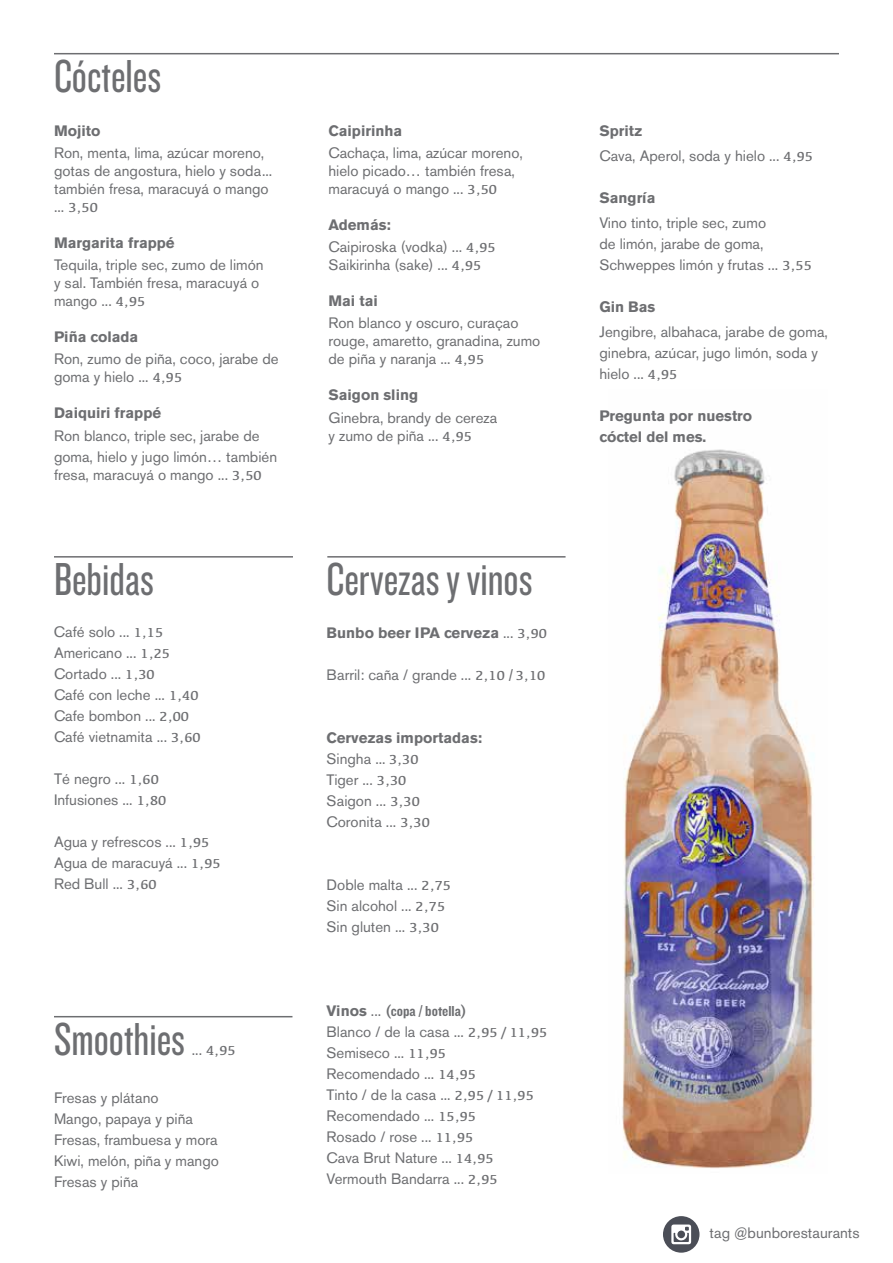
<style>
.page{position:relative;width:893px;height:1263px;background:#fff}
.page>*{position:absolute;margin:0;border:0;box-sizing:border-box;transform-origin:0 0}
.t1{font:48px "Knockout HTF28 Junior Featherwt";color:#6d6e71}
.t2{font:15px/21px "Akzidenz Grotesk BE";color:#6d6e71}
.t3{font:700 15px/21px "Akzidenz Grotesk BE";color:#6d6e71}
.t4{font:15px "Knockout HTF50 Welterweight";color:#6d6e71}
.t5{font:13.5px "Kefa";color:#6d6e71}
.s1{font-family:"Akzidenz Grotesk BE";font-size:15px}
.s2{font-family:"Kefa";font-size:13.5px}
.s3{font-weight:700}
.s4{font-weight:400}
.s5{font-family:"Kefa";font-weight:400;font-size:13.5px}
.s6{font-family:"Knockout HTF50 Welterweight"}
.s7{font-family:"Akzidenz Grotesk BE";font-weight:700}
.s8{font-family:"Akzidenz Grotesk BE"}
</style>
<div class="page">
<img style="left:622px;top:449px;width:192px;height:720px">
<hr style="left:54px;top:53px;width:785px;height:1px;background:#6d6e71">
<hr style="left:327px;top:556px;width:239px;height:2px;background:#6d6e71">
<hr style="left:54px;top:556px;width:239px;height:2px;background:#6d6e71">
<hr style="left:54px;top:1016px;width:238px;height:1px;background:#6d6e71">
<div style="left:663px;top:1216px;width:36px;height:37px;background:#4b4e57;border-radius:50%"></div>
<svg style="left:671px;top:1224px;width:20px;height:20px"></svg>
<h1 class="t1" style="left:54px;top:53px;width:109px">Cócteles</h1>
<p class="t3" style="left:54px;top:120px;width:48px">Mojito</p>
<p class="t2" style="left:54px;top:144px;width:220px;line-height:18px">Ron, menta, lima, azúcar moreno, gotas de angostura, hielo y soda... también fresa, maracuyá o mango</p>
<p class="t5" style="left:54px;top:199px;width:45px"><span class="s1">...</span> 3,50</p>
<p class="t3" style="left:54px;top:232px;width:122px">Margarita frappé</p>
<p class="t2" style="left:54px;top:256px;width:211px;line-height:18px">Tequila, triple sec, zumo de limón y sal. También fresa, maracuyá o mango ... <span class="s2">4,95</span></p>
<p class="t3" style="left:54px;top:326px;width:86px">Piña colada</p>
<p class="t2" style="left:54px;top:350px;width:226px;line-height:18px">Ron, zumo de piña, coco, jarabe de goma y hielo ... <span class="s2">4,95</span></p>
<p class="t3" style="left:54px;top:403px;width:109px">Daiquiri frappé</p>
<p class="t2" style="left:54px;top:425px;width:225px">Ron blanco, triple sec, jarabe de goma, hielo y jugo limón… también</p>
<p class="t2" style="left:54px;top:464px;width:209px">fresa, maracuyá o mango ... <span class="s2">3,50</span></p>
<p class="t3" style="left:328px;top:120px;width:75px">Caipirinha</p>
<p class="t2" style="left:328px;top:144px;width:196px;line-height:18px">Cachaça, lima, azúcar moreno, hielo picado… también fresa, maracuyá o mango ... <span class="s2">3,50</span></p>
<p class="t2" style="left:328px;top:213px;width:169px;line-height:22.2px"><span class="s3">Además:<br></span>Caipiroska (vodka) ... <span class="s2">4,95</span></p>
<p class="t2" style="left:328px;top:254px;width:154px">Saikirinha (sake) ... <span class="s2">4,95</span></p>
<p class="t3" style="left:328px;top:290px;width:51px">Mai tai</p>
<p class="t2" style="left:328px;top:314px;width:213px;line-height:18px">Ron blanco y oscuro, curaçao rouge, amaretto, granadina, zumo de piña y naranja ... <span class="s2">4,95</span></p>
<p class="t3" style="left:328px;top:385px;width:91px">Saigon sling</p>
<p class="t2" style="left:328px;top:408px;width:170px;line-height:18px">Ginebra, brandy de cereza y zumo de piña ... <span class="s2">4,95</span></p>
<h1 class="t1" style="left:54px;top:555px;width:101px">Bebidas</h1>
<h1 class="t1" style="left:327px;top:555px;width:208px">Cervezas y vinos</h1>
<p class="t2" style="left:54px;top:621px;width:148px">Café solo ... <span class="s2">1,15<br></span>Americano ... <span class="s2">1,25<br></span>Cortado ... <span class="s2">1,30<br></span>Café con leche ... <span class="s2">1,40<br></span>Cafe bombon ... <span class="s2">2,00<br></span>Café vietnamita ... <span class="s2">3,60</span></p>
<p class="t2" style="left:54px;top:768px;width:114px">Té negro ... <span class="s2">1,60<br></span>Infusiones ... <span class="s2">1,80</span></p>
<p class="t2" style="left:54px;top:831px;width:168px">Agua y refrescos ... <span class="s2">1,95<br></span>Agua de maracuyá ... <span class="s2">1,95<br></span>Red Bull ... <span class="s2">3,60</span></p>
<h1 class="t1" style="left:54px;top:1015px;width:133px">Smoothies</h1>
<p class="t5" style="left:192px;top:1042px;width:45px"><span class="s1">...</span> 4,95</p>
<p class="t2" style="left:54px;top:1087px;width:166px">Fresas y plátano<br>Mango, papaya y piña<br>Fresas, frambuesa y mora<br>Kiwi, melón, piña y mango<br>Fresas y piña</p>
<p class="t3" style="left:327px;top:622px;width:222px">Bunbo beer IPA cerveza <span class="s4">...</span> <span class="s5">3,90</span></p>
<p class="t2" style="left:327px;top:664px;width:220px">Barril: caña / grande ... <span class="s2">2,10</span> <span class="s6">/</span> <span class="s2">3,10</span></p>
<p class="t2" style="left:327px;top:727px;width:157px"><span class="s3">Cervezas importadas:<br></span>Singha ... <span class="s2">3,30<br></span>Tiger ... <span class="s2">3,30<br></span>Saigon ... <span class="s2">3,30<br></span>Coronita ... <span class="s2">3,30</span></p>
<p class="t2" style="left:327px;top:874px;width:126px">Doble malta ... <span class="s2">2,75<br></span>Sin alcohol ... <span class="s2">2,75<br></span>Sin gluten ... <span class="s2">3,30</span></p>
<p class="t4" style="left:327px;top:1003px;width:141px"><span class="s7">Vinos</span> <span class="s8">...</span> (copa / botella)</p>
<p class="t2" style="left:327px;top:1021px;width:222px">Blanco / de la casa ... <span class="s2">2,95 / 11,95<br></span>Semiseco ... <span class="s2">11,95<br></span>Recomendado ... <span class="s2">14,95<br></span>Tinto / de la casa ... <span class="s2">2,95 / 11,95<br></span>Recomendado ... <span class="s2">15,95<br></span>Rosado / rose ... <span class="s2">11,95<br></span>Cava Brut Nature ... <span class="s2">14,95<br></span>Vermouth Bandarra ... <span class="s2">2,95</span></p>
<p class="t2" style="left:599px;top:118px;width:215px;line-height:25.2px"><span class="s3">Spritz<br></span>Cava, Aperol, soda y hielo ... <span class="s2">4,95</span></p>
<p class="t3" style="left:599px;top:187px;width:57px">Sangría</p>
<p class="t2" style="left:599px;top:212px;width:214px">Vino tinto, triple sec, zumo<br>de limón, jarabe de goma,<br>Schweppes limón y frutas ... <span class="s2">3,55</span></p>
<p class="t3" style="left:599px;top:296px;width:57px">Gin Bas</p>
<p class="t2" style="left:599px;top:322px;width:230px">Jengibre, albahaca, jarabe de goma, ginebra, azúcar, jugo limón, soda y hielo ... <span class="s2">4,95</span></p>
<p class="t3" style="left:599px;top:406px;width:154px">Pregunta por nuestro cóctel del mes.</p>
<p class="t2" style="left:709px;top:1222px;width:152px">tag @bunborestaurants</p>
</div>
